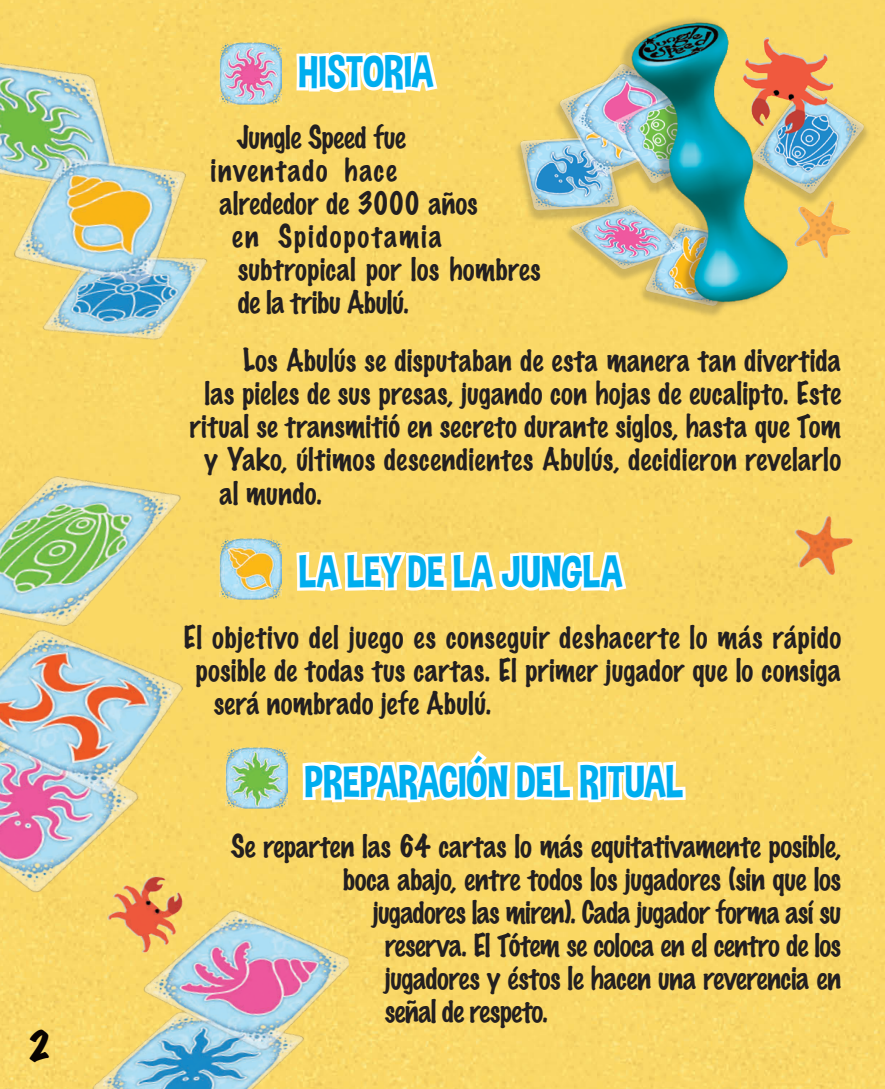
<style>
.page{position:relative;width:885px;height:1089px;background:#fff}
.page>*{position:absolute;margin:0;border:0;box-sizing:border-box;transform-origin:0 0}
.t1{font:45px "Dimbo";color:#00aeef}
.t2{font:expanded 36px "Marker Felt";color:#080302}
.t3{font:100 28.5px "Marker Felt";letter-spacing:.005em;color:#231f20}
.t4{font:100 28.5px "Marker Felt";letter-spacing:-.015em;color:#231f20}
.t5{font:100 28.5px "Marker Felt";letter-spacing:-.025em;color:#231f20}
.t6{font:100 28.5px "Marker Felt";letter-spacing:.025em;color:#231f20}
.t7{font:100 28.5px "Marker Felt";letter-spacing:-.02em;color:#231f20}
.t8{font:100 28.5px "Marker Felt";letter-spacing:.065em;color:#231f20}
.t9{font:100 28.5px "Marker Felt";letter-spacing:.055em;color:#231f20}
</style>
<div class="page">
<div style="left:0;top:0;width:884px;height:1089px;background:#fad867"></div>
<img style="left:438px;top:0;width:446px;height:397px">
<img style="left:0;top:0;width:249px;height:378px">
<img style="left:0;top:402px;width:287px;height:468px">
<img style="left:0;top:870px;width:293px;height:219px">
<img style="left:90px;top:858px;width:119px;height:115px">
<img style="left:768px;top:489px;width:106px;height:108px">
<img style="left:220px;top:43px;width:61px;height:61px">
<svg style="left:293px;top:44px;width:148px;height:420px;background:#f9da73"></svg>
<img style="left:220px;top:538px;width:61px;height:62px">
<img style="left:226px;top:747px;width:61px;height:62px">
<svg style="left:293px;top:531px;width:395px;height:558px;background:#f9db78"></svg>
<p class="t2" style="left:27px;top:1017px;width:25px">2</p>
<h1 class="t1" style="left:298px;top:45px;width:136px">HISTORIA</h1>
<p class="t4" style="left:237px;top:114px;width:171px">Jungle Speed fue</p>
<p class="t9" style="left:211px;top:147px;width:187px">inventado hace</p>
<p class="t3" style="left:220px;top:180px;width:259px">alrededor de 3000 años</p>
<p class="t8" style="left:232px;top:213px;width:212px">en Spidopotamia</p>
<p class="t3" style="left:238px;top:246px;width:304px">subtropical por los hombres</p>
<p class="t4" style="left:238px;top:279px;width:173px">de la tribu Abulú.</p>
<p class="t3" style="left:243px;top:338px;width:600px">Los Abulús se disputaban de esta manera tan divertida</p>
<p class="t3" style="left:205px;top:371px;width:638px">las pieles de sus presas, jugando con hojas de eucalipto. Este</p>
<p class="t3" style="left:190px;top:404px;width:653px">ritual se transmitió en secreto durante siglos, hasta que Tom</p>
<p class="t3" style="left:205px;top:437px;width:637px">y Yako, últimos descendientes Abulús, decidieron revelarlo</p>
<p class="t3" style="left:220px;top:470px;width:104px">al mundo.</p>
<h1 class="t1" style="left:298px;top:545px;width:325px">LA LEY DE LA JUNGLA</h1>
<p class="t6" style="left:184px;top:614px;width:659px">El objetivo del juego es conseguir deshacerte lo más rápido</p>
<p class="t3" style="left:196px;top:647px;width:646px">posible de todas tus cartas. El primer jugador que lo consiga</p>
<p class="t3" style="left:214px;top:680px;width:279px">será nombrado jefe Abulú.</p>
<h1 class="t1" style="left:304px;top:754px;width:381px">PREPARACIÓN DEL RITUAL</h1>
<p class="t3" style="left:231px;top:824px;width:612px">Se reparten las 64 cartas lo más equitativamente posible,</p>
<p class="t3" style="left:343px;top:857px;width:499px">boca abajo, entre todos los jugadores (sin que los</p>
<p class="t5" style="left:373px;top:890px;width:469px">jugadores las miren). Cada jugador forma así su</p>
<p class="t7" style="left:385px;top:923px;width:458px">reserva. El Tótem se coloca en el centro de los</p>
<p class="t4" style="left:385px;top:956px;width:457px">jugadores y éstos le hacen una reverencia en</p>
<p class="t5" style="left:385px;top:989px;width:165px">señal de respeto.</p>
</div>
